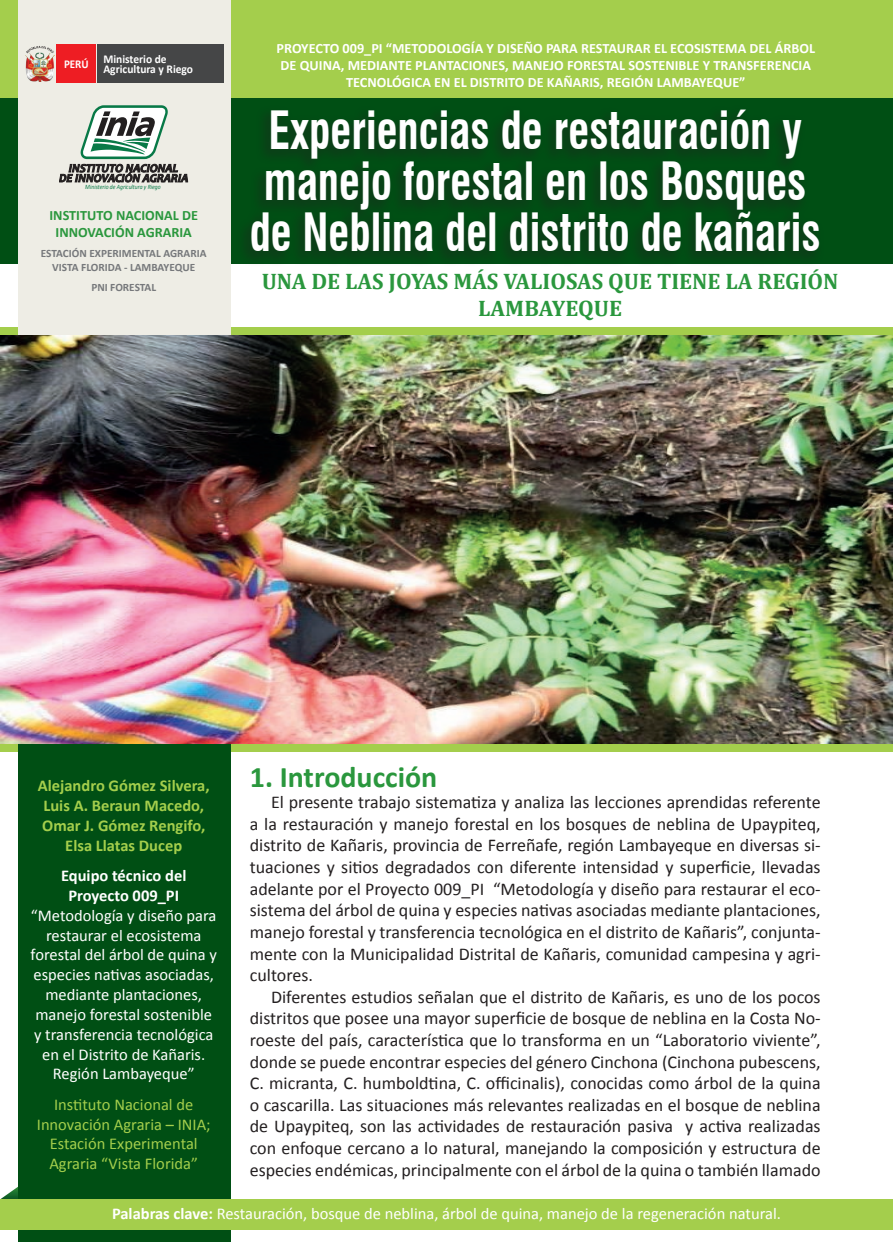
<style>
.page{position:relative;width:893px;height:1242px;background:#fff}
.page>*{position:absolute;margin:0;border:0;box-sizing:border-box;transform-origin:0 0}
.t1{font:700 condensed 51.45px/51px "Swiss 721 BT";color:#fff;text-align:center;scale:.85 1}
.t2{font:700 30px "Calibri";color:#2a973d}
.t3{font:700 22.5px/27px "Cambria";color:#2a973d;text-align:center}
.t4{font:18px/21.6px "Calibri";color:#231f20;text-align:justify}
.t5{font:16.5px/19.8px "Calibri";color:#fff;text-align:center}
.t6{font:16.5px/19.8px "Calibri";color:#a4ce4c;text-align:center}
.t7{font:700 16.5px/19.8px "Calibri";color:#a4ce4c;text-align:center}
.t8{font:700 16.5px/19.8px "Calibri";color:#fff;text-align:center}
.t9{font:700 14.25px/17.1px "Calibri";color:#fff;text-align:center}
.t10{font:700 14.25px/17.1px "Calibri";color:#2a973d;text-align:center}
.t11{font:700 12px/10.2px "Calibri";color:#fff;scale:.96 1}
.t12{font:700 12px "Calibri";color:#fff;scale:.92 1}
.t13{font:700 11.25px/13.5px "Calibri";color:#76787b;text-align:center}
.t14{font:italic 6.6px "Calibri";color:#087947;scale:.86 1}
.s1{font-weight:700}
</style>
<div class="page">
<svg style="left:1px;top:1187px;width:17px;height:12px"></svg>
<div style="left:0;top:0;width:893px;height:98px;background:#a4ce4c"></div>
<div style="left:0;top:327px;width:893px;height:425px;background:#a4ce4c"></div>
<div style="left:0;top:98px;width:893px;height:166px;background:#004f14"></div>
<div style="left:18px;top:0;width:213px;height:335px;background:#eeede5"></div>
<div style="left:18px;top:743px;width:213px;height:499px;background:#004f14"></div>
<img style="left:25px;top:53px;width:30px;height:29px">
<div style="left:57px;top:45px;width:39px;height:38px;background:#ee1d23"></div>
<div style="left:98px;top:45px;width:126px;height:38px;background:#454647"></div>
<svg style="left:26px;top:46px;width:28px;height:7px"></svg>
<svg style="left:59px;top:105px;width:129px;height:77px"></svg>
<div style="left:236px;top:105px;width:589px;height:162px;background:#064616"></div>
<img style="left:0;top:335px;width:893px;height:408px">
<div style="left:0;top:1199px;width:893px;height:30px;background:#a4ce4c"></div>
<p class="t12" style="left:64px;top:57px;width:28px">PERÚ</p>
<p class="t11" style="left:103px;top:54px;width:95px">Ministerio de<br>Agricultura y Riego</p>
<p class="t14" style="left:85px;top:183px;width:89px">Ministerio de Agricultura y Riego</p>
<p class="t10" style="left:49px;top:207px;width:150px">INSTITUTO NACIONAL DE<br>INNOVACIÓN AGRARIA</p>
<p class="t13" style="left:41px;top:247px;width:167px">ESTACIÓN EXPERIMENTAL AGRARIA<br>VISTA FLORIDA - LAMBAYEQUE</p>
<p class="t13" style="left:91px;top:280px;width:66px">PNI FORESTAL</p>
<p class="t9" style="left:277px;top:40px;width:540px">PROYECTO 009_PI “METODOLOGÍA Y DISEÑO PARA RESTAURAR EL ECOSISTEMA DEL ÁRBOL<br>DE QUINA, MEDIANTE PLANTACIONES, MANEJO FORESTAL SOSTENIBLE Y TRANSFERENCIA<br>TECNOLÓGICA EN EL DISTRITO DE KAÑARIS, REGIÓN LAMBAYEQUE”</p>
<h1 class="t1" style="left:250px;top:105px;width:673px">Experiencias de restauración y manejo forestal en los Bosques de Neblina del distrito de kañaris</h1>
<p class="t3" style="left:262px;top:267px;width:578px">UNA DE LAS JOYAS MÁS VALIOSAS QUE TIENE LA REGIÓN<br>LAMBAYEQUE</p>
<p class="t7" style="left:38px;top:776px;width:173px">Alejandro Gómez Silvera,<br>Luis A. Beraun Macedo,<br>Omar J. Gómez Rengifo,<br>Elsa Llatas Ducep</p>
<p class="t8" style="left:61px;top:866px;width:127px">Equipo técnico del<br>Proyecto 009_PI</p>
<p class="t5" style="left:31px;top:905px;width:188px">“Metodología y diseño para restaurar el ecosistema forestal del árbol de quina y especies nativas asociadas, mediante plantaciones, manejo forestal sostenible y transferencia tecnológica en el Distrito de Kañaris.<br>Región Lambayeque”</p>
<p class="t6" style="left:37px;top:1094px;width:175px">Instituto Nacional de<br>Innovación Agraria – INIA;<br>Estación Experimental<br>Agraria “Vista Florida”</p>
<h2 class="t2" style="left:250px;top:757px;width:189px">1. Introducción</h2>
<p class="t4" style="left:250px;top:791px;width:572px;text-indent:21px">El presente trabajo sistematiza y analiza las lecciones aprendidas referente a la restauración y manejo forestal en los bosques de neblina de Upaypiteq, distrito de Kañaris, provincia de Ferreñafe, región Lambayeque en diversas si&shy;tuaciones y sitios degradados con diferente intensidad y superficie, llevadas adelante por el Proyecto 009_PI “Metodología y diseño para restaurar el eco&shy;sistema del árbol de quina y especies nativas asociadas mediante plantaciones, manejo forestal y transferencia tecnológica en el distrito de Kañaris”, conjunta&shy;mente con la Municipalidad Distrital de Kañaris, comunidad campesina y agri&shy;cultores.</p>
<p class="t4" style="left:250px;top:986px;width:572px;text-indent:21px">Diferentes estudios señalan que el distrito de Kañaris, es uno de los pocos distritos que posee una mayor superficie de bosque de neblina en la Costa No&shy;roeste del país, característica que lo transforma en un “Laboratorio viviente”, donde se puede encontrar especies del género Cinchona (Cinchona pubescens, C. micranta, C. humboldtina, C. officinalis), conocidas como árbol de la quina o cascarilla. Las situaciones más relevantes realizadas en el bosque de neblina de Upaypiteq, son las actividades de restauración pasiva y activa realizadas con enfoque cercano a lo natural, manejando la composición y estructura de especies endémicas, principalmente con el árbol de la quina o también llamado</p>
<p class="t5" style="left:112px;top:1204px;width:670px"><span class="s1">Palabras clave:</span> Restauración, bosque de neblina, árbol de quina, manejo de la regeneración natural.</p>
</div>
